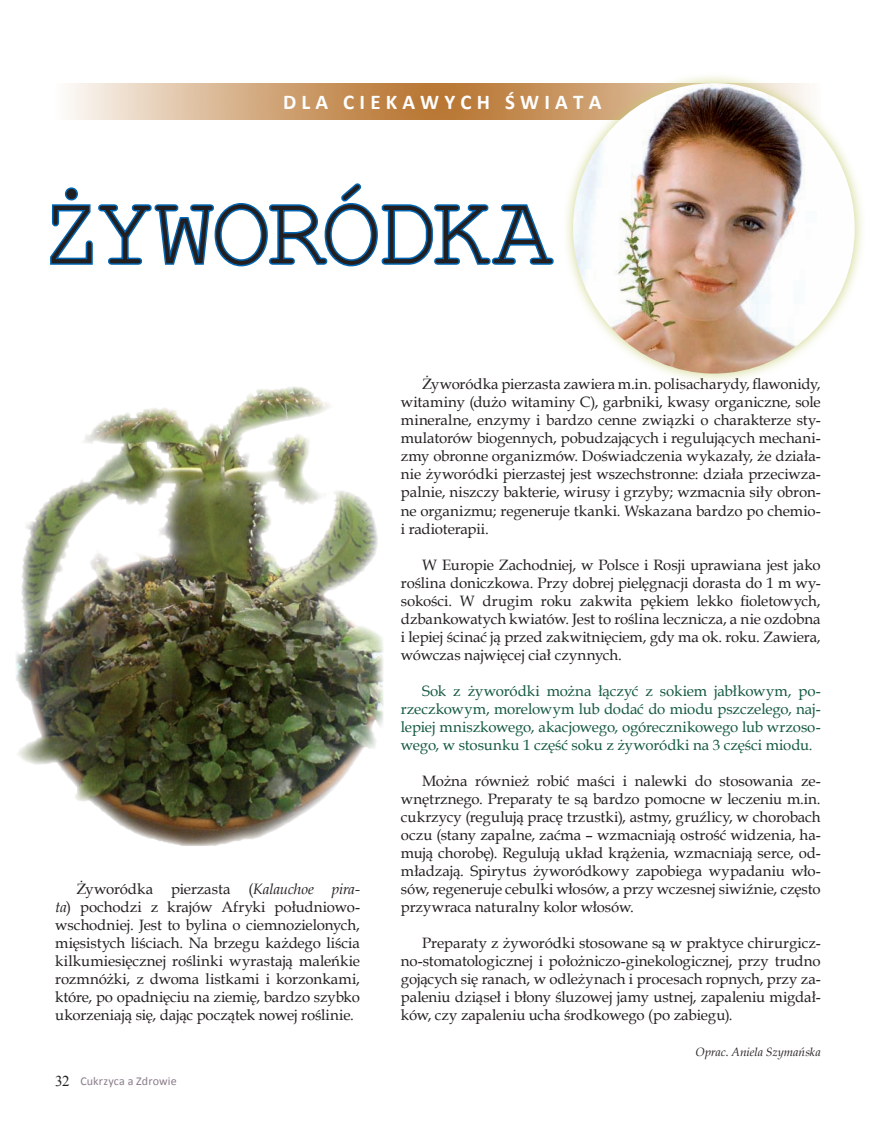
<style>
.page{position:relative;width:876px;height:1132px;background:#fff}
.page>*{position:absolute;margin:0;border:0;box-sizing:border-box;transform-origin:0 0}
.t1{font:100.5px "Courier New";letter-spacing:-.045em;color:#231f20}
.t2{font:700 21px "Calibri";color:#fff}
.t3{font:15px/18px "Book Antiqua";letter-spacing:-.005em;color:#231f20;text-align:justify}
.t4{font:15px/18px "Book Antiqua";letter-spacing:-.005em;color:#145940;text-align:justify}
.t5{font:15px "Times New Roman";color:#231f20}
.t6{font:italic 12px "Book Antiqua";color:#231f20}
.t7{font:12px "Calibri";letter-spacing:.01em;color:#8b7c8a}
.s1{font-style:italic}
</style>
<div class="page">
<svg style="left:68px;top:83px;width:493px;height:36px;background:#d0a478"></svg>
<div style="left:561px;top:71px;width:305px;height:313px;background:#c1c963;opacity:.75"></div>
<img style="left:573px;top:83px;width:282px;height:290px">
<svg style="left:50px;top:183px;width:504px;height:84px"></svg>
<img style="left:16px;top:386px;width:368px;height:460px">
<h2 class="t2" style="left:283px;top:89px;width:320px">D L A C I E K A W Y C H Ś W I A T A</h2>
<p class="t1" style="left:41px;top:170px;width:513px">ŻYWORÓDKA</p>
<p class="t3" style="left:55px;top:879px;width:306px;text-indent:21px">Żyworódka pierzasta (<span class="s1">Kalauchoe pira&shy;ta</span>) pochodzi z krajów Afryki południowo&shy;wschodniej. Jest to bylina o ciemnozielonych, mięsistych liściach. Na brzegu każdego liścia kilkumiesięcznej roślinki wyrastają maleńkie rozmnóżki, z dwoma listkami i korzonkami, które, po opadnięciu na ziemię, bardzo szybko ukorzeniają się, dając początek nowej roślinie.</p>
<p class="t5" style="left:55px;top:1070px;width:16px">32</p>
<p class="t7" style="left:80px;top:1073px;width:98px">Cukrzyca a Zdrowie</p>
<p class="t3" style="left:401px;top:375px;width:421px;text-indent:21px">Żyworódka pierzasta zawiera m.in. polisacharydy, flawonidy, witaminy (dużo witaminy C), garbniki, kwasy organiczne, sole mineralne, enzymy i bardzo cenne związki o charakterze sty&shy;mulatorów biogennych, pobudzających i regulujących mechani&shy;zmy obronne organizmów. Doświadczenia wykazały, że działa&shy;nie żyworódki pierzastej jest wszechstronne: działa przeciwza&shy;palnie, niszczy bakterie, wirusy i grzyby; wzmacnia siły obron&shy;ne organizmu; regeneruje tkanki. Wskazana bardzo po chemio&shy;i radioterapii.</p>
<p class="t3" style="left:401px;top:555px;width:421px;text-indent:21px">W Europie Zachodniej, w Polsce i Rosji uprawiana jest jako roślina doniczkowa. Przy dobrej pielęgnacji dorasta do 1 m wy&shy;sokości. W drugim roku zakwita pękiem lekko fioletowych, dzbankowatych kwiatów. Jest to roślina lecznicza, a nie ozdobna i lepiej ścinać ją przed zakwitnięciem, gdy ma ok. roku. Zawiera, wówczas najwięcej ciał czynnych.</p>
<p class="t4" style="left:401px;top:681px;width:421px;text-indent:21px">Sok z żyworódki można łączyć z sokiem jabłkowym, po&shy;rzeczkowym, morelowym lub dodać do miodu pszczelego, naj&shy;lepiej mniszkowego, akacjowego, ogórecznikowego lub wrzoso&shy;wego, w stosunku 1 część soku z żyworódki na 3 części miodu.</p>
<p class="t3" style="left:401px;top:771px;width:421px;text-indent:21px">Można również robić maści i nalewki do stosowania ze&shy;wnętrznego. Preparaty te są bardzo pomocne w leczeniu m.in. cukrzycy (regulują pracę trzustki), astmy, gruźlicy, w chorobach oczu (stany zapalne, zaćma – wzmacniają ostrość widzenia, ha&shy;mują chorobę). Regulują układ krążenia, wzmacniają serce, od&shy;mładzają. Spirytus żyworódkowy zapobiega wypadaniu wło&shy;sów, regeneruje cebulki włosów, a przy wczesnej siwiźnie, często przywraca naturalny kolor włosów.</p>
<p class="t3" style="left:401px;top:933px;width:421px;text-indent:21px">Preparaty z żyworódki stosowane są w praktyce chirurgicz&shy;no-stomatologicznej i położniczo-ginekologicznej, przy trudno gojących się ranach, w odleżynach i procesach ropnych, przy za&shy;paleniu dziąseł i błony śluzowej jamy ustnej, zapaleniu migdał&shy;ków, czy zapaleniu ucha środkowego (po zabiegu).</p>
<p class="t6" style="left:695px;top:1043px;width:127px">Oprac. Aniela Szymańska</p>
</div>
